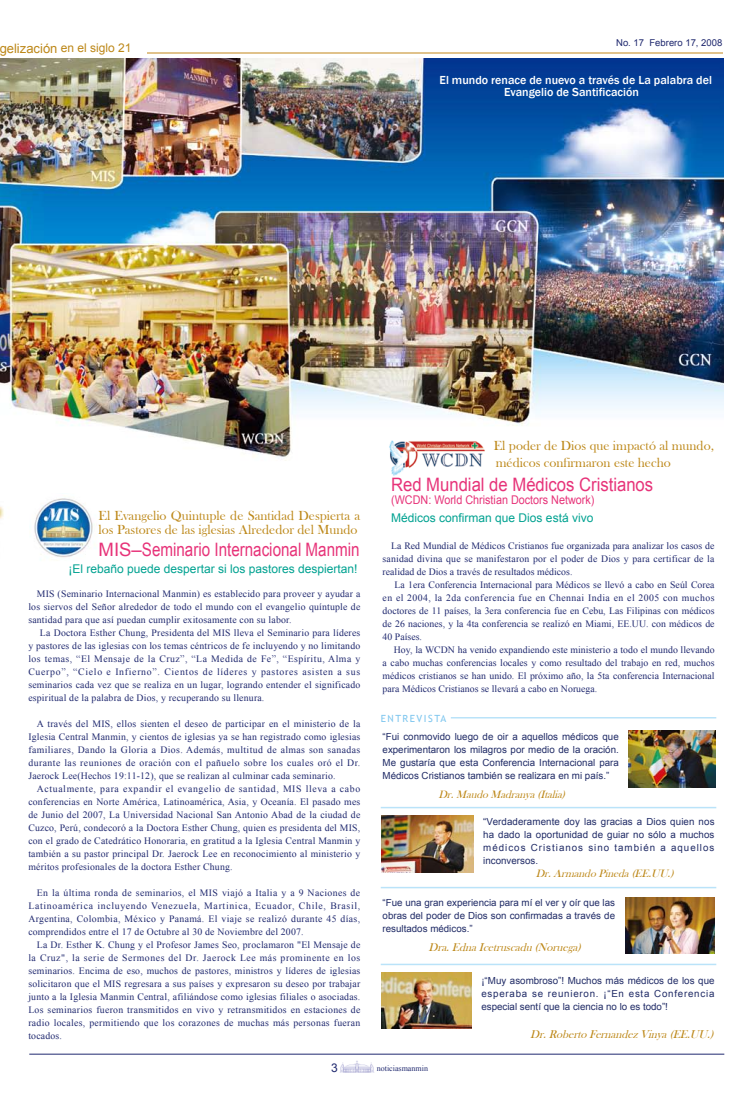
<style>
.page{position:relative;width:752px;height:1100px;background:#fff}
.page>*{position:absolute;margin:0;border:0;box-sizing:border-box;transform-origin:0 0}
.t1{font:18.5px "Arial";color:#e73379}
.t2{font:18.5px "Arial";color:#e73379;scale:.9 1}
.t3{font:13.5px/14px "Bask Old Face";color:#bd8819}
.t4{font:12px "Arial";color:#00a291}
.t5{font:500 12px/12.1px "Franklin Gothic";color:#fff}
.t6{font:12px "Arial";color:#e73379;scale:.9 1}
.t7{font:12px "Arial";color:#bd8819}
.t8{font:12px "Arial";color:#20296f}
.t9{font:italic 11.5px "Bask Old Face";color:#bd8819}
.t10{font:italic 11px "Bask Old Face";color:#bd8819}
.t11{font:9.9px "Trebuchet MS";letter-spacing:.15em;color:#80c7ef}
.t12{font:9.8px/13px "Times New Roman";letter-spacing:.02em;color:#20296f;text-align:justify}
.t13{font:9.8px/13px "Arial";color:#202b66;text-align:justify}
.t14{font:9.5px "Arial";color:#20296f}
.t15{font:8px "Times New Roman";color:#20296f}
.s1{font-size:13px}
</style>
<div class="page">
<img style="left:0;top:59px;width:723px;height:870px">
<hr style="left:28px;top:52px;width:694px;height:2px;background:#e0c28b">
<img style="left:340px;top:1061px;width:34px;height:12px">
<div style="left:0;top:13px;width:146px;height:43px;background:#fff"></div>
<hr style="left:29px;top:1054px;width:695px;height:1px;background:#20296f">
<hr style="left:450px;top:717px;width:266px;height:1px;background:#bae3f9">
<hr style="left:380px;top:807px;width:336px;height:1px;background:#bae3f9">
<hr style="left:380px;top:887px;width:336px;height:1px;background:#bae3f9">
<hr style="left:380px;top:964px;width:336px;height:1px;background:#bae3f9">
<img style="left:382px;top:815px;width:91px;height:57px">
<img style="left:628px;top:730px;width:87px;height:58px">
<img style="left:624px;top:897px;width:90px;height:56px">
<img style="left:381px;top:972px;width:90px;height:56px">
<img style="left:29px;top:493px;width:69px;height:69px">
<img style="left:383px;top:439px;width:108px;height:37px">
<p class="t7" style="left:0;top:40px;width:133px"><span class="s1">gelización</span> en el siglo 21</p>
<p class="t14" style="left:615px;top:36px;width:108px">No. 17 Febrero 17, 2008</p>
<p class="t5" style="left:503px;top:74px;width:209px;text-indent:-64px">El mundo renace de nuevo a través de La palabra del<br>Evangelio de Santificación</p>
<h2 class="t3" style="left:99px;top:508px;width:263px">El Evangelio Quintuple de Santidad Despierta a los Pastores de las iglesias Alrededor del Mundo</h2>
<h1 class="t1" style="left:99px;top:537px;width:262px">MIS–Seminario Internacional Manmin</h1>
<p class="t4" style="left:68px;top:561px;width:290px">¡El rebaño puede despertar si los pastores despiertan!</p>
<p class="t12" style="left:28px;top:587px;width:333px;text-indent:9px">MIS (Seminario Internacional Manmin) es establecido para proveer y ayudar a los siervos del Señor alrededor de todo el mundo con el evangelio quíntuple de santidad para que así puedan cumplir exitosamente con su labor.</p>
<p class="t12" style="left:28px;top:626px;width:333px;text-indent:12px">La Doctora Esther Chung, Presidenta del MIS lleva el Seminario para líderes y pastores de las iglesias con los temas céntricos de fe incluyendo y no limitando los temas, “El Mensaje de la Cruz”, “La Medida de Fe”, “Espíritu, Alma y Cuerpo”, “Cielo e Infierno”. Cientos de líderes y pastores asisten a sus seminarios cada vez que se realiza en un lugar, logrando entender el significado espiritual de la palabra de Dios, y recuperando su llenura.</p>
<p class="t12" style="left:28px;top:717px;width:333px;text-indent:9px">A través del MIS, ellos sienten el deseo de participar en el ministerio de la Iglesia Central Manmin, y cientos de iglesias ya se han registrado como iglesias familiares, Dando la Gloria a Dios. Además, multitud de almas son sanadas durante las reuniones de oración con el pañuelo sobre los cuales oró el Dr.<br>Jaerock Lee(Hechos 19:11-12), que se realizan al culminar cada seminario.</p>
<p class="t12" style="left:28px;top:782px;width:333px;text-indent:9px">Actualmente, para expandir el evangelio de santidad, MIS lleva a cabo conferencias en Norte América, Latinoamérica, Asia, y Oceanía. El pasado mes de Junio del 2007, La Universidad Nacional San Antonio Abad de la ciudad de Cuzco, Perú, condecoró a la Doctora Esther Chung, quien es presidenta del MIS, con el grado de Catedrático Honoraria, en gratitud a la Iglesia Central Manmin y también a su pastor principal Dr. Jaerock Lee en reconocimiento al ministerio y méritos profesionales de la doctora Esther Chung.</p>
<p class="t12" style="left:28px;top:886px;width:333px;text-indent:9px">En la última ronda de seminarios, el MIS viajó a Italia y a 9 Naciones de Latinoamérica incluyendo Venezuela, Martinica, Ecuador, Chile, Brasil, Argentina, Colombia, México y Panamá. El viaje se realizó durante 45 días, comprendidos entre el 17 de Octubre al 30 de Noviembre del 2007.</p>
<p class="t12" style="left:28px;top:938px;width:333px;text-indent:9px">La Dr. Esther K. Chung y el Profesor James Seo, proclamaron "El Mensaje de la Cruz", la serie de Sermones del Dr. Jaerock Lee más prominente en los seminarios. Encima de eso, muchos de pastores, ministros y líderes de iglesias solicitaron que el MIS regresara a sus países y expresaron su deseo por trabajar junto a la Iglesia Manmin Central, afiliándose como iglesias filiales o asociadas.<br>Los seminarios fueron transmitidos en vivo y retransmitidos en estaciones de radio locales, permitiendo que los corazones de muchas más personas fueran tocados.</p>
<h2 class="t3" style="left:493px;top:437px;width:221px;line-height:17px">El poder de Dios que impactó al mundo, médicos confirmaron este hecho</h2>
<h1 class="t2" style="left:391px;top:473px;width:292px">Red Mundial de Médicos Cristianos</h1>
<p class="t6" style="left:391px;top:492px;width:227px">(WCDN: World Christian Doctors Network)</p>
<p class="t4" style="left:391px;top:510px;width:204px">Médicos confirman que Dios está vivo</p>
<p class="t12" style="left:382px;top:539px;width:333px;text-indent:9px">La Red Mundial de Médicos Cristianos fue organizada para analizar los casos de sanidad divina que se manifestaron por el poder de Dios y para certificar de la realidad de Dios a través de resultados médicos.</p>
<p class="t12" style="left:382px;top:578px;width:333px;text-indent:12px">La 1era Conferencia Internacional para Médicos se llevó a cabo en Seúl Corea en el 2004, la 2da conferencia fue en Chennai India en el 2005 con muchos doctores de 11 países, la 3era conferencia fue en Cebu, Las Filipinas con médicos de 26 naciones, y la 4ta conferencia se realizó en Miami, EE.UU. con médicos de 40 Países.</p>
<p class="t12" style="left:382px;top:643px;width:333px;text-indent:11px">Hoy, la WCDN ha venido expandiendo este ministerio a todo el mundo llevando a cabo muchas conferencias locales y como resultado del trabajo en red, muchos médicos cristianos se han unido. El próximo año, la 5ta conferencia Internacional para Médicos Cristianos se llevará a cabo en Noruega.</p>
<p class="t11" style="left:380px;top:712px;width:67px">ENTREVISTA</p>
<p class="t13" style="left:382px;top:730px;width:238px">“Fui conmovido luego de oir a aquellos médicos que experimentaron los milagros por medio de la oración.<br>Me gustaría que esta Conferencia Internacional para Médicos Cristianos también se realizara en mi país.”</p>
<p class="t10" style="left:438px;top:788px;width:132px">Dr.MaudoMadranya(Italia)</p>
<p class="t13" style="left:483px;top:815px;width:233px">“Verdaderamente doy las gracias a Dios quien nos ha dado la oportunidad de guiar no sólo a muchos médicos Cristianos sino también a aquellos inconversos.</p>
<p class="t10" style="left:535px;top:868px;width:143px">Dr.ArmandoPineda(EE.UU.)</p>
<p class="t13" style="left:382px;top:896px;width:234px">“Fue una gran experiencia para mí el ver y oír que las obras del poder de Dios son confirmadas a través de resultados médicos.”</p>
<p class="t9" style="left:428px;top:941px;width:157px">Dra.EdnaIcetruscadu(Noruega)</p>
<p class="t13" style="left:481px;top:974px;width:234px">¡“Muy asombroso”! Muchos más médicos de los que esperaba se reunieron. ¡“En esta Conferencia especial sentí que la ciencia no lo es todo”!</p>
<p class="t9" style="left:530px;top:1028px;width:188px">Dr.RobertoFernandezVinya(EE.UU.)</p>
<p class="t8" style="left:331px;top:1060px;width:8px">3</p>
<p class="t15" style="left:376px;top:1063px;width:53px">noticiasmanmin</p>
</div>
